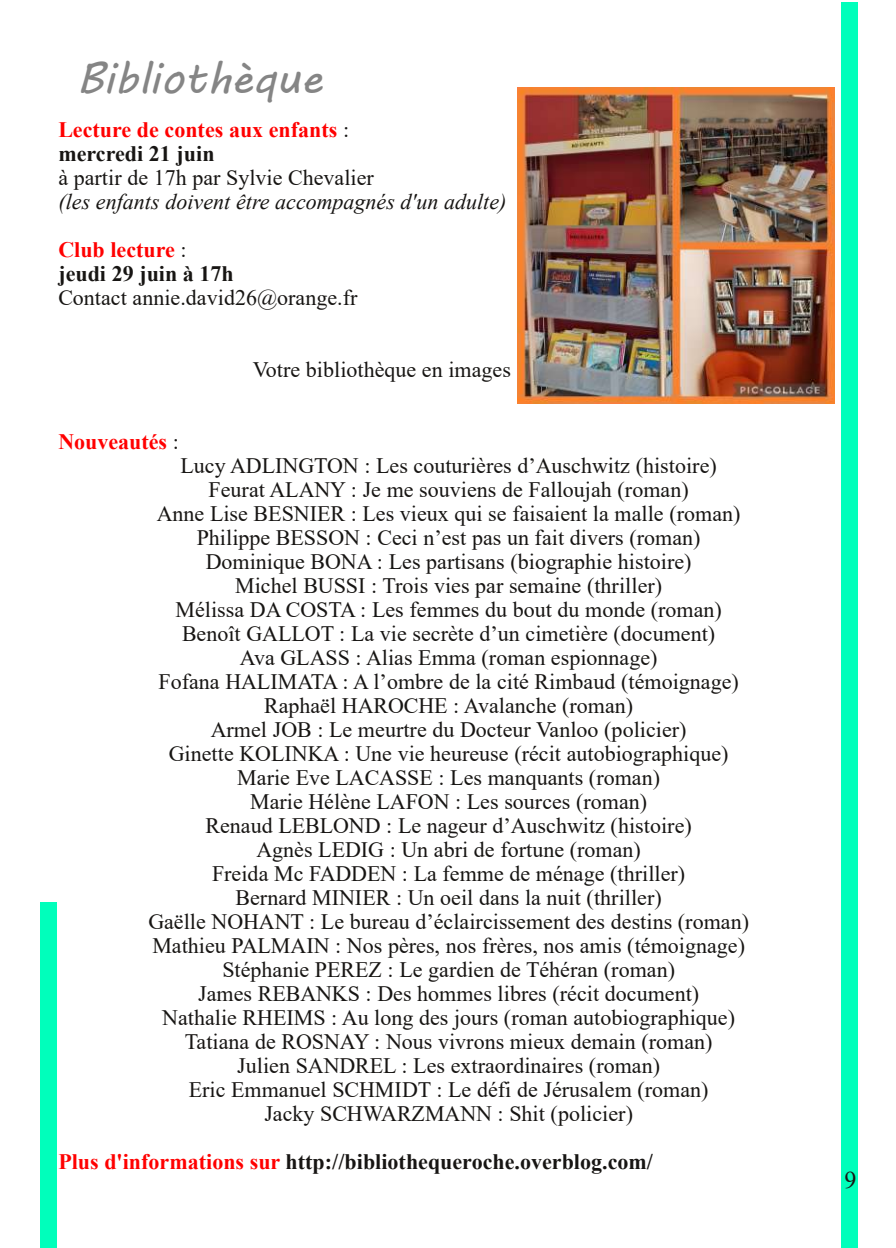
<style>
.page{position:relative;width:896px;height:1248px;background:#fff}
.page>*{position:absolute;margin:0;border:0;box-sizing:border-box;transform-origin:0 0}
.t1{font:44px "MV Boli";color:#858585}
.t2{font:24px "Times New Roman";color:#171513}
.t3{font:22px/24px "Times New Roman";color:#171513;text-align:center}
.t4{font:700 22px "Times New Roman";color:#171513}
.t5{font:italic 22px/48px "Times New Roman";color:#171513}
.t6{font:700 22px/24px "Times New Roman";color:#f00}
.s1{font-weight:400;color:#171513}
.s2{color:#171513}
.s3{font-weight:700;font-style:normal;color:#f00}
.s4{font-style:normal}
.s5{color:#f00}
</style>
<div class="page">
<img style="left:518px;top:87px;width:316px;height:317px">
<div style="left:841px;top:2px;width:16px;height:1245px;background:#0fb"></div>
<div style="left:41px;top:902px;width:16px;height:345px;background:#0fb"></div>
<h1 class="t1" style="left:77px;top:43px;width:247px">Bibliothèque</h1>
<p class="t6" style="left:58px;top:117px;width:292px">Lecture de contes aux enfants <span class="s1">: </span><span class="s2">mercredi 21 juin</span></p>
<p class="t3" style="left:58px;top:165px;width:317px">à partir de 17h par Sylvie Chevalier</p>
<p class="t5" style="left:58px;top:177px;width:450px">(les enfants doivent être accompagnés d'un adulte)<br><span class="s3">Club lecture</span> <span class="s4">:</span></p>
<p class="t4" style="left:58px;top:261px;width:177px">jeudi 29 juin à 17h</p>
<p class="t3" style="left:58px;top:285px;width:301px">Contact annie.david26@orange.fr</p>
<p class="t3" style="left:253px;top:357px;width:259px">Votre bibliothèque en images</p>
<p class="t6" style="left:58px;top:429px;width:122px">Nouveautés <span class="s1">:</span></p>
<p class="t3" style="left:148px;top:453px;width:602px">Lucy ADLINGTON : Les couturières d’Auschwitz (histoire)<br>Feurat ALANY : Je me souviens de Falloujah (roman)<br>Anne Lise BESNIER : Les vieux qui se faisaient la malle (roman)<br>Philippe BESSON : Ceci n’est pas un fait divers (roman)<br>Dominique BONA : Les partisans (biographie histoire)<br>Michel BUSSI : Trois vies par semaine (thriller)<br>Mélissa DA COSTA : Les femmes du bout du monde (roman)<br>Benoît GALLOT : La vie secrète d’un cimetière (document)<br>Ava GLASS : Alias Emma (roman espionnage)<br>Fofana HALIMATA : A l’ombre de la cité Rimbaud (témoignage)<br>Raphaël HAROCHE : Avalanche (roman)<br>Armel JOB : Le meurtre du Docteur Vanloo (policier)<br>Ginette KOLINKA : Une vie heureuse (récit autobiographique)<br>Marie Eve LACASSE : Les manquants (roman)<br>Marie Hélène LAFON : Les sources (roman)<br>Renaud LEBLOND : Le nageur d’Auschwitz (histoire)<br>Agnès LEDIG : Un abri de fortune (roman)<br>Freida Mc FADDEN : La femme de ménage (thriller)<br>Bernard MINIER : Un oeil dans la nuit (thriller)<br>Gaëlle NOHANT : Le bureau d’éclaircissement des destins (roman)<br>Mathieu PALMAIN : Nos pères, nos frères, nos amis (témoignage)<br>Stéphanie PEREZ : Le gardien de Téhéran (roman)<br>James REBANKS : Des hommes libres (récit document)<br>Nathalie RHEIMS : Au long des jours (roman autobiographique)<br>Tatiana de ROSNAY : Nous vivrons mieux demain (roman)<br>Julien SANDREL : Les extraordinaires (roman)<br>Eric Emmanuel SCHMIDT : Le défi de Jérusalem (roman)<br>Jacky SCHWARZMANN : Shit (policier)</p>
<p class="t4" style="left:58px;top:1149px;width:596px"><span class="s5">Plus d'informations sur</span> http://bibliothequeroche.overblog.com/</p>
<p class="t2" style="left:844px;top:1166px;width:13px">9</p>
</div>
